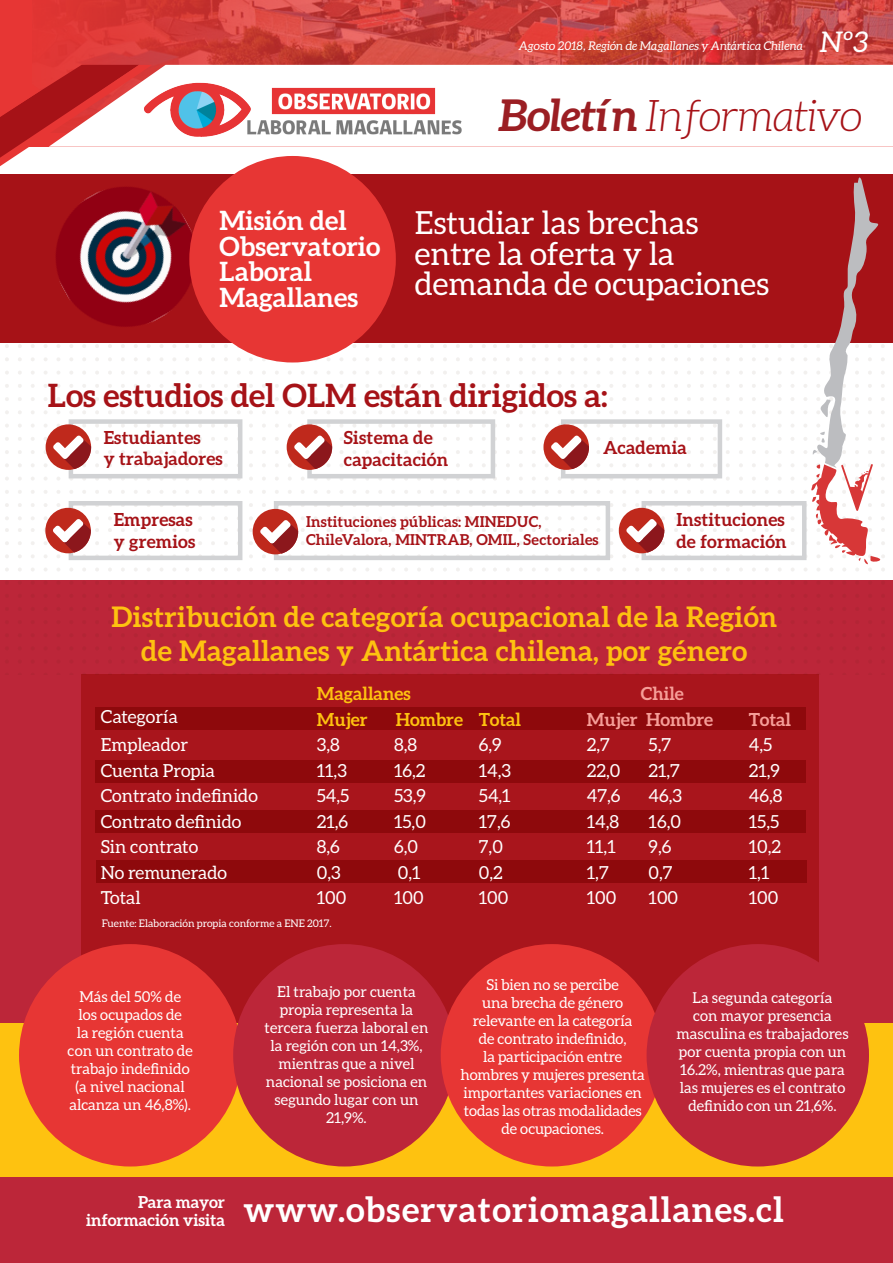
<style>
.page{position:relative;width:893px;height:1263px;background:#fff}
.page>*{position:absolute;margin:0;border:0;box-sizing:border-box;transform-origin:0 0}
.t1{font:italic 300 43.65px "Aleo";letter-spacing:-.02em;color:#a61217}
.t2{font:700 34.65px "Aleo";letter-spacing:.03em;color:#fff}
.t3{font:700 32.1px "Aleo";color:#a61217}
.t4{font:31.8px/30.6px "Aleo";color:#fff}
.t5{font:italic 28.5px "Aleo";color:#fff}
.t6{font:700 28.35px "Aleo";letter-spacing:.01em;color:#fec210}
.t7{font:700 26.55px/25.8px "Aleo";color:#fff}
.t8{font:18px "Aleo";color:#fff}
.t9{font:700 18px "Aleo";letter-spacing:.01em;color:#a61217}
.t10{font:700 18px "Aleo";color:#fec210}
.t11{font:700 18px "Aleo";color:#f69e98}
.t12{font:700 16.5px "Aleo";color:#fff}
.t13{font:15px/18px "Aleo";color:#fff;text-align:center}
.t14{font:700 15px "Aleo";letter-spacing:.01em;color:#a61217}
.t15{font:italic 12px "Aleo";color:#fff}
.t16{font:10.5px "Aleo";color:#fff}
.s1{font-weight:700;color:#9b1e23}
</style>
<div class="page">
<div style="left:0;top:580px;width:893px;height:443px;background:#bc2639"></div>
<div style="left:82px;top:674px;width:737px;height:359px;background:#a61217"></div>
<img style="left:5px;top:528px;width:236px;height:43px">
<img style="left:249px;top:526px;width:237px;height:45px">
<img style="left:493px;top:527px;width:237px;height:44px">
<img style="left:5px;top:384px;width:237px;height:136px">
<img style="left:249px;top:343px;width:238px;height:178px">
<img style="left:492px;top:344px;width:238px;height:178px">
<div style="left:69px;top:419px;width:173px;height:59px;border:4px solid #d1d2d4"></div>
<div style="left:307px;top:419px;width:188px;height:59px;border:4px solid #d1d2d4"></div>
<div style="left:561px;top:419px;width:161px;height:59px;border:4px solid #d1d2d4"></div>
<div style="left:69px;top:501px;width:173px;height:59px;border:4px solid #d1d2d4"></div>
<div style="left:274px;top:501px;width:336px;height:59px;border:4px solid #d1d2d4"></div>
<div style="left:641px;top:501px;width:165px;height:59px;border:4px solid #d1d2d4"></div>
<div style="left:96px;top:760px;width:710px;height:22px;background:#8e090c"></div>
<div style="left:96px;top:810px;width:710px;height:22px;background:#8e090c"></div>
<div style="left:96px;top:861px;width:710px;height:22px;background:#8e090c"></div>
<div style="left:96px;top:707px;width:710px;height:22px;background:#8e090c"></div>
<div style="left:0;top:1023px;width:893px;height:155px;background:#fec210"></div>
<div style="left:19px;top:944px;width:222px;height:222px;background:#e73634;border-radius:50%"></div>
<div style="left:233px;top:944px;width:223px;height:222px;background:#bc2639;border-radius:50%"></div>
<div style="left:441px;top:944px;width:222px;height:222px;background:#e73634;border-radius:50%"></div>
<div style="left:647px;top:944px;width:222px;height:222px;background:#bc2639;border-radius:50%"></div>
<div style="left:0;top:1178px;width:893px;height:85px;background:#bc2639"></div>
<div style="left:0;top:174px;width:893px;height:168px;background:#a61217"></div>
<img style="left:33px;top:0;width:860px;height:65px">
<svg style="left:0;top:60px;width:76px;height:72px;background:#cc2828"></svg>
<svg style="left:49px;top:65px;width:844px;height:82px"></svg>
<img style="left:76px;top:60px;width:233px;height:72px">
<img style="left:204px;top:81px;width:299px;height:84px">
<img style="left:0;top:132px;width:267px;height:250px">
<div style="left:189px;top:156px;width:207px;height:206px;background:#e73634;border-radius:50%"></div>
<svg style="left:810px;top:177px;width:72px;height:388px"></svg>
<div style="left:46px;top:424px;width:45px;height:46px;background:#bf291c;border-radius:50%"></div>
<svg style="left:53px;top:435px;width:38px;height:34px"></svg>
<div style="left:287px;top:424px;width:45px;height:46px;background:#bf291c;border-radius:50%"></div>
<svg style="left:294px;top:435px;width:38px;height:34px"></svg>
<div style="left:543px;top:424px;width:46px;height:46px;background:#bf291c;border-radius:50%"></div>
<svg style="left:551px;top:435px;width:38px;height:34px"></svg>
<div style="left:45px;top:508px;width:46px;height:45px;background:#bf291c;border-radius:50%"></div>
<svg style="left:53px;top:519px;width:38px;height:33px"></svg>
<div style="left:253px;top:509px;width:45px;height:45px;background:#bf291c;border-radius:50%"></div>
<svg style="left:260px;top:520px;width:38px;height:34px"></svg>
<div style="left:619px;top:508px;width:45px;height:45px;background:#bf291c;border-radius:50%"></div>
<svg style="left:626px;top:519px;width:38px;height:33px"></svg>
<p class="t15" style="left:519px;top:39px;width:286px">Agosto 2018, Región de Magallanes y Antártica Chilena</p>
<p class="t5" style="left:820px;top:26px;width:50px">Nº3</p>
<p class="t7" style="left:219px;top:207px;width:129px">Misión del</p>
<p class="t7" style="left:219px;top:233px;width:162px">Observatorio</p>
<p class="t7" style="left:219px;top:258px;width:140px">Laboral<br>Magallanes</p>
<p class="t1" style="left:497px;top:92px;width:367px"><span class="s1">Boletín</span> Informativo</p>
<p class="t4" style="left:415px;top:207px;width:285px">Estudiar las brechas</p>
<p class="t4" style="left:415px;top:238px;width:356px">entre la oferta y la demanda de ocupaciones</p>
<p class="t3" style="left:48px;top:377px;width:561px">Los estudios del OLM están dirigidos a:</p>
<p class="t9" style="left:104px;top:427px;width:99px">Estudiantes</p>
<p class="t9" style="left:104px;top:448px;width:121px">y trabajadores</p>
<p class="t9" style="left:114px;top:509px;width:81px">Empresas</p>
<p class="t9" style="left:114px;top:531px;width:83px">y gremios</p>
<p class="t9" style="left:344px;top:427px;width:90px">Sistema de</p>
<p class="t9" style="left:344px;top:449px;width:106px">capacitación</p>
<p class="t9" style="left:603px;top:437px;width:85px">Academia</p>
<p class="t14" style="left:306px;top:513px;width:237px">Instituciones públicas: MINEDUC,</p>
<p class="t14" style="left:306px;top:531px;width:294px">ChileValora, MINTRAB, OMIL, Sectoriales</p>
<p class="t9" style="left:676px;top:509px;width:110px">Instituciones</p>
<p class="t9" style="left:676px;top:531px;width:112px">de formación</p>
<p class="t6" style="left:111px;top:600px;width:667px">Distribución de categoría ocupacional de la Región</p>
<p class="t6" style="left:141px;top:634px;width:608px">de Magallanes y Antártica chilena, por género</p>
<p class="t8" style="left:101px;top:706px;width:79px">Categoría</p>
<p class="t10" style="left:317px;top:683px;width:95px">Magallanes</p>
<p class="t11" style="left:641px;top:683px;width:45px">Chile</p>
<p class="t10" style="left:317px;top:709px;width:52px">Mujer</p>
<p class="t10" style="left:396px;top:709px;width:127px">Hombre Total</p>
<p class="t11" style="left:587px;top:709px;width:128px">Mujer Hombre</p>
<p class="t11" style="left:749px;top:709px;width:44px">Total</p>
<p class="t8" style="left:101px;top:735px;width:89px">Empleador</p>
<p class="t8" style="left:317px;top:735px;width:24px">3,8</p>
<p class="t8" style="left:394px;top:735px;width:25px">8,8</p>
<p class="t8" style="left:479px;top:735px;width:24px">6,9</p>
<p class="t8" style="left:587px;top:735px;width:25px">2,7</p>
<p class="t8" style="left:649px;top:735px;width:24px">5,7</p>
<p class="t8" style="left:749px;top:735px;width:25px">4,5</p>
<p class="t8" style="left:101px;top:760px;width:116px">Cuenta Propia</p>
<p class="t8" style="left:317px;top:760px;width:32px">11,3</p>
<p class="t8" style="left:394px;top:760px;width:33px">16,2</p>
<p class="t8" style="left:479px;top:760px;width:34px">14,3</p>
<p class="t8" style="left:587px;top:760px;width:35px">22,0</p>
<p class="t8" style="left:649px;top:760px;width:33px">21,7</p>
<p class="t8" style="left:749px;top:760px;width:33px">21,9</p>
<p class="t8" style="left:101px;top:786px;width:159px">Contrato indefinido</p>
<p class="t8" style="left:317px;top:786px;width:34px">54,5</p>
<p class="t8" style="left:394px;top:786px;width:33px">53,9</p>
<p class="t8" style="left:479px;top:786px;width:33px">54,1</p>
<p class="t8" style="left:587px;top:786px;width:35px">47,6</p>
<p class="t8" style="left:649px;top:786px;width:35px">46,3</p>
<p class="t8" style="left:749px;top:786px;width:35px">46,8</p>
<p class="t8" style="left:101px;top:811px;width:142px">Contrato definido</p>
<p class="t8" style="left:317px;top:811px;width:33px">21,6</p>
<p class="t8" style="left:394px;top:811px;width:33px">15,0</p>
<p class="t8" style="left:479px;top:811px;width:33px">17,6</p>
<p class="t8" style="left:587px;top:811px;width:34px">14,8</p>
<p class="t8" style="left:649px;top:811px;width:34px">16,0</p>
<p class="t8" style="left:749px;top:811px;width:32px">15,5</p>
<p class="t8" style="left:101px;top:837px;width:99px">Sin contrato</p>
<p class="t8" style="left:317px;top:837px;width:25px">8,6</p>
<p class="t8" style="left:394px;top:837px;width:26px">6,0</p>
<p class="t8" style="left:479px;top:837px;width:26px">7,0</p>
<p class="t8" style="left:587px;top:837px;width:30px">11,1</p>
<p class="t8" style="left:649px;top:837px;width:24px">9,6</p>
<p class="t8" style="left:749px;top:837px;width:34px">10,2</p>
<p class="t8" style="left:101px;top:862px;width:128px">No remunerado</p>
<p class="t8" style="left:317px;top:862px;width:25px">0,3</p>
<p class="t8" style="left:398px;top:862px;width:24px">0,1</p>
<p class="t8" style="left:479px;top:862px;width:25px">0,2</p>
<p class="t8" style="left:587px;top:862px;width:23px">1,7</p>
<p class="t8" style="left:649px;top:862px;width:26px">0,7</p>
<p class="t8" style="left:749px;top:862px;width:22px">1,1</p>
<p class="t8" style="left:101px;top:888px;width:41px">Total</p>
<p class="t8" style="left:317px;top:888px;width:31px">100</p>
<p class="t8" style="left:394px;top:888px;width:31px">100</p>
<p class="t8" style="left:479px;top:888px;width:31px">100</p>
<p class="t8" style="left:587px;top:888px;width:31px">100</p>
<p class="t8" style="left:649px;top:888px;width:31px">100</p>
<p class="t8" style="left:749px;top:888px;width:31px">100</p>
<p class="t16" style="left:102px;top:918px;width:232px">Fuente: Elaboración propia conforme a ENE 2017.</p>
<p class="t13" style="left:487px;top:976px;width:134px">Si bien no se percibe</p>
<p class="t13" style="left:461px;top:994px;width:186px">una brecha de género relevante en la categoría<br>de contrato indefinido,<br>la participación entre hombres y mujeres presenta importantes variaciones en todas las otras modalidades de ocupaciones.</p>
<p class="t13" style="left:68px;top:987px;width:127px">Más del 50% de<br>los ocupados de<br>la región cuenta con un contrato de trabajo indefinido (a nivel nacional alcanza un 46,8%).</p>
<p class="t13" style="left:265px;top:982px;width:165px">El trabajo por cuenta propia representa la tercera fuerza laboral en la región con un 14,3%, mientras que a nivel nacional se posiciona en segundo lugar con un<br>21,9%.</p>
<p class="t13" style="left:676px;top:988px;width:173px">La segunda categoría<br>con mayor presencia masculina es trabajadores por cuenta propia con un<br>16.2%, mientras que para las mujeres es el contrato definido con un 21,6%.</p>
<p class="t12" style="left:138px;top:1192px;width:88px">Para mayor</p>
<p class="t12" style="left:86px;top:1210px;width:140px">información visita</p>
<p class="t2" style="left:243px;top:1190px;width:542px">www.observatoriomagallanes.cl</p>
</div>
